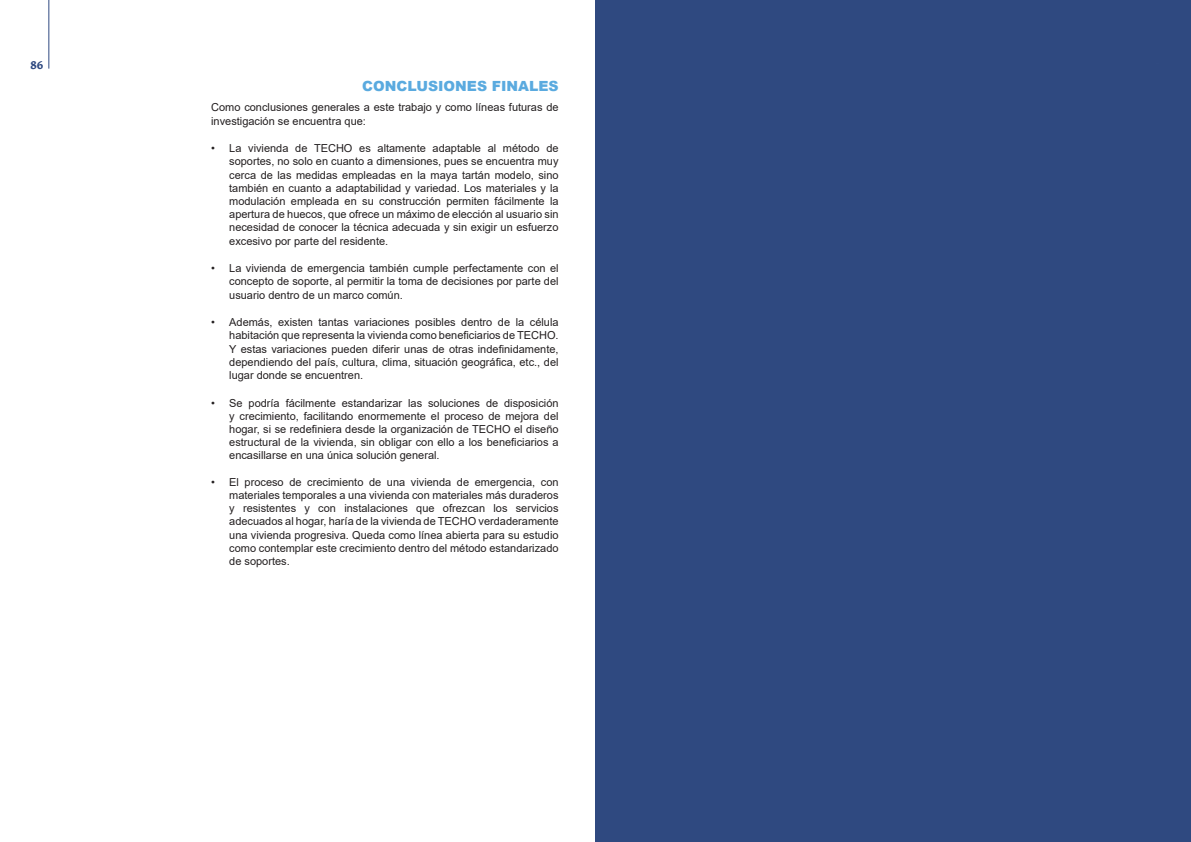
<style>
.page{position:relative;width:1191px;height:842px;background:#fff}
.page>*{position:absolute;margin:0;border:0;box-sizing:border-box;transform-origin:0 0}
.TFG_Subcapitulo{font:900 14px "Arial";color:#5aaadf}
.t1{font:700 12px "Skolar Cyrillic";color:#304a81}
.TFG_Parrafo_basico{font:11px/13.2px "Arial";color:#231f20;text-align:justify}
</style>
<div class="page">
<div style="left:595px;top:0;width:596px;height:842px;background:#2f4980"></div>
<hr style="left:48px;top:0;width:1px;height:69px;background:#304a81">
<p class="t1" style="left:30px;top:56px;width:14px">86</p>
<p class="TFG_Subcapitulo" style="left:362px;top:76px;width:198px">CONCLUSIONES FINALES</p>
<p class="TFG_Parrafo_basico" style="left:211px;top:101px;width:349px">Como conclusiones generales a este trabajo y como líneas futuras de investigación se encuentra que:</p>
<p class="TFG_Parrafo_basico" style="left:229px;top:142px;width:331px;text-indent:-18px">• La vivienda de TECHO es altamente adaptable al método de soportes, no solo en cuanto a dimensiones, pues se encuentra muy cerca de las medidas empleadas en la maya tartán modelo, sino también en cuanto a adaptabilidad y variedad. Los materiales y la modulación empleada en su construcción permiten fácilmente la apertura de huecos, que ofrece un máximo de elección al usuario sin necesidad de conocer la técnica adecuada y sin exigir un esfuerzo excesivo por parte del residente.</p>
<p class="TFG_Parrafo_basico" style="left:229px;top:262px;width:331px;text-indent:-18px">• La vivienda de emergencia también cumple perfectamente con el concepto de soporte, al permitir la toma de decisiones por parte del usuario dentro de un marco común.</p>
<p class="TFG_Parrafo_basico" style="left:229px;top:316px;width:331px;text-indent:-18px">• Además, existen tantas variaciones posibles dentro de la célula habitación que representa la vivienda como beneficiarios de TECHO.<br>Y estas variaciones pueden diferir unas de otras indefinidamente, dependiendo del país, cultura, clima, situación geográfica, etc., del lugar donde se encuentren.</p>
<p class="TFG_Parrafo_basico" style="left:229px;top:396px;width:331px;text-indent:-18px">• Se podría fácilmente estandarizar las soluciones de disposición y crecimiento, facilitando enormemente el proceso de mejora del hogar, si se redefiniera desde la organización de TECHO el diseño estructural de la vivienda, sin obligar con ello a los beneficiarios a encasillarse en una única solución general.</p>
<p class="TFG_Parrafo_basico" style="left:229px;top:475px;width:331px;text-indent:-18px">• El proceso de crecimiento de una vivienda de emergencia, con materiales temporales a una vivienda con materiales más duraderos y resistentes y con instalaciones que ofrezcan los servicios adecuados al hogar, haría de la vivienda de TECHO verdaderamente una vivienda progresiva. Queda como línea abierta para su estudio como contemplar este crecimiento dentro del método estandarizado de soportes.</p>
</div>
